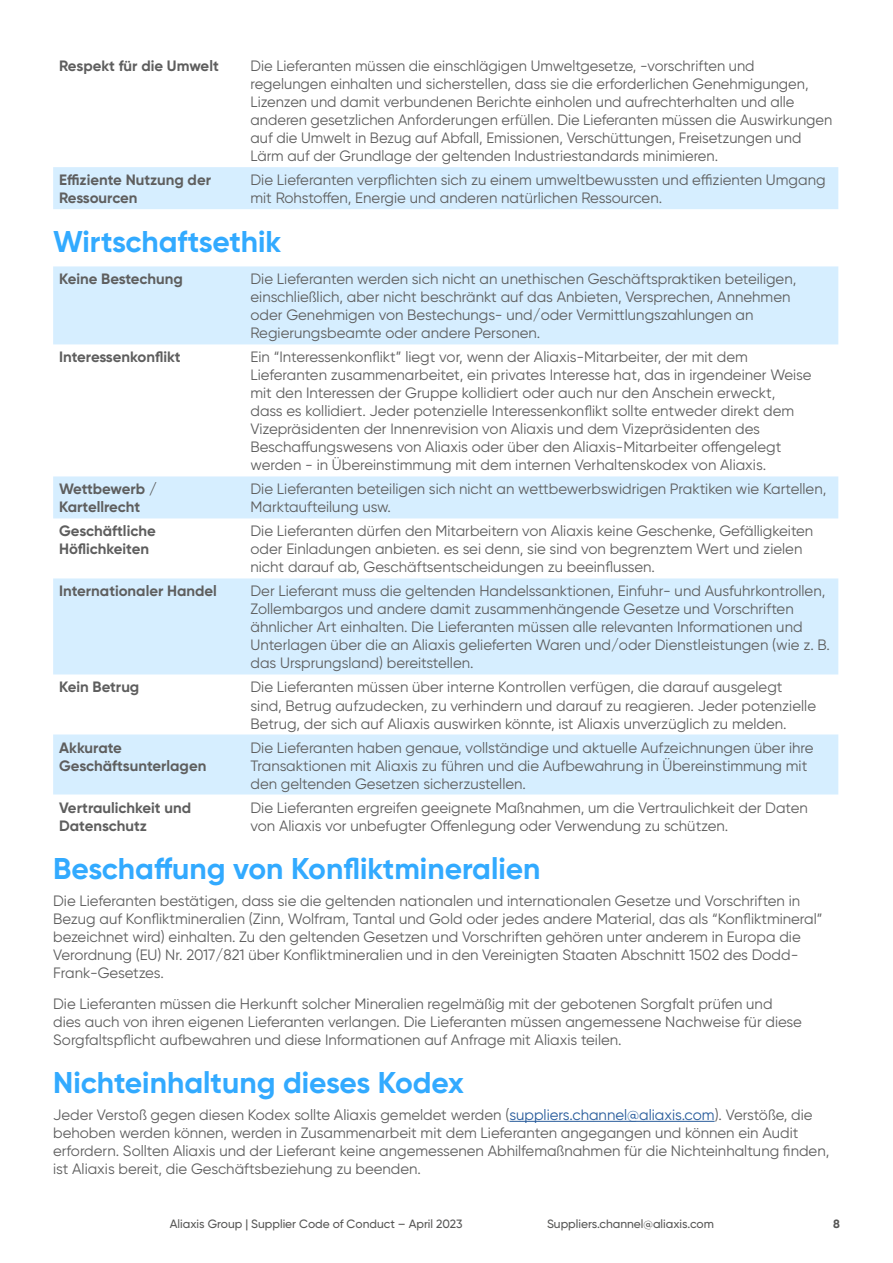
<style>
.page{position:relative;width:893px;height:1263px;background:#fff}
.page>*{position:absolute;margin:0;border:0;box-sizing:border-box;transform-origin:0 0}
.t1{font:700 30px "Gilroy";color:#32aaff}
.t2{font:15px/18px "Gilroy";color:#5e5e5e}
.t3{font:700 15px/18px "Gilroy";color:#5e5e5e}
.t4{font:500 12px "Gilroy";color:#575756}
.t5{font:700 12px "Gilroy";color:#575756}
.s1{color:#275b9b}
</style>
<div class="page">
<hr style="left:509px;top:1121px;width:206px;height:1px;background:#275b9b">
<div style="left:53px;top:167px;width:785px;height:42px;background:#d6eeff"></div>
<svg style="left:53px;top:266px;width:785px;height:528px;fill:#d6eeff"></svg>
<p class="t3" style="left:59px;top:57px;width:161px">Respekt für die Umwelt</p>
<p class="t2" style="left:250px;top:57px;width:583px">Die Lieferanten müssen die einschlägigen Umweltgesetze, -vorschriften und regelungen einhalten und sicherstellen, dass sie die erforderlichen Genehmigungen, Lizenzen und damit verbundenen Berichte einholen und aufrechterhalten und alle anderen gesetzlichen Anforderungen erfüllen. Die Lieferanten müssen die Auswirkungen auf die Umwelt in Bezug auf Abfall, Emissionen, Verschüttungen, Freisetzungen und Lärm auf der Grundlage der geltenden Industriestandards minimieren.</p>
<p class="t3" style="left:59px;top:171px;width:153px">Effiziente Nutzung der<br>Ressourcen</p>
<p class="t2" style="left:250px;top:171px;width:577px">Die Lieferanten verpflichten sich zu einem umweltbewussten und effizienten Umgang mit Rohstoffen, Energie und anderen natürlichen Ressourcen.</p>
<h1 class="t1" style="left:53px;top:223px;width:230px">Wirtschaftsethik</h1>
<p class="t3" style="left:59px;top:270px;width:125px">Keine Bestechung</p>
<p class="t2" style="left:250px;top:270px;width:547px">Die Lieferanten werden sich nicht an unethischen Geschäftspraktiken beteiligen, einschließlich, aber nicht beschränkt auf das Anbieten, Versprechen, Annehmen oder Genehmigen von Bestechungs- und/oder Vermittlungszahlungen an Regierungsbeamte oder andere Personen.</p>
<p class="t3" style="left:59px;top:348px;width:123px">Interessenkonflikt</p>
<p class="t2" style="left:250px;top:348px;width:563px">Ein “Interessenkonflikt” liegt vor, wenn der Aliaxis-Mitarbeiter, der mit dem Lieferanten zusammenarbeitet, ein privates Interesse hat, das in irgendeiner Weise mit den Interessen der Gruppe kollidiert oder auch nur den Anschein erweckt,<br>dass es kollidiert. Jeder potenzielle Interessenkonflikt sollte entweder direkt dem Vizepräsidenten der Innenrevision von Aliaxis und dem Vizepräsidenten des Beschaffungswesens von Aliaxis oder über den Aliaxis-Mitarbeiter offengelegt werden - in Übereinstimmung mit dem internen Verhaltenskodex von Aliaxis.</p>
<p class="t3" style="left:59px;top:480px;width:99px">Wettbewerb /<br>Kartellrecht</p>
<p class="t2" style="left:250px;top:480px;width:577px">Die Lieferanten beteiligen sich nicht an wettbewerbswidrigen Praktiken wie Kartellen,<br>Marktaufteilung usw.</p>
<p class="t3" style="left:59px;top:522px;width:98px">Geschäftliche<br>Höflichkeiten</p>
<p class="t2" style="left:250px;top:522px;width:564px">Die Lieferanten dürfen den Mitarbeitern von Aliaxis keine Geschenke, Gefälligkeiten oder Einladungen anbieten. es sei denn, sie sind von begrenztem Wert und zielen nicht darauf ab, Geschäftsentscheidungen zu beeinflussen.</p>
<p class="t3" style="left:59px;top:582px;width:159px">Internationaler Handel</p>
<p class="t2" style="left:250px;top:582px;width:581px">Der Lieferant muss die geltenden Handelssanktionen, Einfuhr- und Ausfuhrkontrollen, Zollembargos und andere damit zusammenhängende Gesetze und Vorschriften ähnlicher Art einhalten. Die Lieferanten müssen alle relevanten Informationen und Unterlagen über die an Aliaxis gelieferten Waren und/oder Dienstleistungen (wie z. B. das Ursprungsland) bereitstellen.</p>
<p class="t3" style="left:59px;top:678px;width:82px">Kein Betrug</p>
<p class="t2" style="left:250px;top:678px;width:567px">Die Lieferanten müssen über interne Kontrollen verfügen, die darauf ausgelegt sind, Betrug aufzudecken, zu verhindern und darauf zu reagieren. Jeder potenzielle<br>Betrug, der sich auf Aliaxis auswirken könnte, ist Aliaxis unverzüglich zu melden.</p>
<p class="t3" style="left:59px;top:738px;width:149px">Akkurate<br>Geschäftsunterlagen</p>
<p class="t2" style="left:250px;top:738px;width:565px">Die Lieferanten haben genaue, vollständige und aktuelle Aufzeichnungen über ihre<br>Transaktionen mit Aliaxis zu führen und die Aufbewahrung in Übereinstimmung mit den geltenden Gesetzen sicherzustellen.</p>
<p class="t3" style="left:59px;top:798px;width:133px">Vertraulichkeit und<br>Datenschutz</p>
<p class="t2" style="left:250px;top:798px;width:559px">Die Lieferanten ergreifen geeignete Maßnahmen, um die Vertraulichkeit der Daten von Aliaxis vor unbefugter Offenlegung oder Verwendung zu schützen.</p>
<h1 class="t1" style="left:53px;top:850px;width:489px">Beschaffung von Konfliktmineralien</h1>
<p class="t2" style="left:53px;top:891px;width:771px">Die Lieferanten bestätigen, dass sie die geltenden nationalen und internationalen Gesetze und Vorschriften in Bezug auf Konfliktmineralien (Zinn, Wolfram, Tantal und Gold oder jedes andere Material, das als “Konfliktmineral” bezeichnet wird) einhalten. Zu den geltenden Gesetzen und Vorschriften gehören unter anderem in Europa die Verordnung (EU) Nr. 2017/821 über Konfliktmineralien und in den Vereinigten Staaten Abschnitt 1502 des Dodd-Frank-Gesetzes.</p>
<p class="t2" style="left:53px;top:994px;width:750px">Die Lieferanten müssen die Herkunft solcher Mineralien regelmäßig mit der gebotenen Sorgfalt prüfen und dies auch von ihren eigenen Lieferanten verlangen. Die Lieferanten müssen angemessene Nachweise für diese<br>Sorgfaltspflicht aufbewahren und diese Informationen auf Anfrage mit Aliaxis teilen.</p>
<h1 class="t1" style="left:53px;top:1064px;width:412px">Nichteinhaltung dieses Kodex</h1>
<p class="t2" style="left:53px;top:1105px;width:778px">Jeder Verstoß gegen diesen Kodex sollte Aliaxis gemeldet werden (<span class="s1">suppliers.channel@aliaxis.com</span>). Verstöße, die behoben werden können, werden in Zusammenarbeit mit dem Lieferanten angegangen und können ein Audit erfordern. Sollten Aliaxis und der Lieferant keine angemessenen Abhilfemaßnahmen für die Nichteinhaltung finden, ist Aliaxis bereit, die Geschäftsbeziehung zu beenden.</p>
<p class="t4" style="left:170px;top:1216px;width:294px">Aliaxis Group | Supplier Code of Conduct – April 2023</p>
<p class="t4" style="left:547px;top:1216px;width:168px">Suppliers.channel@aliaxis.com</p>
<p class="t5" style="left:833px;top:1216px;width:8px">8</p>
</div>
